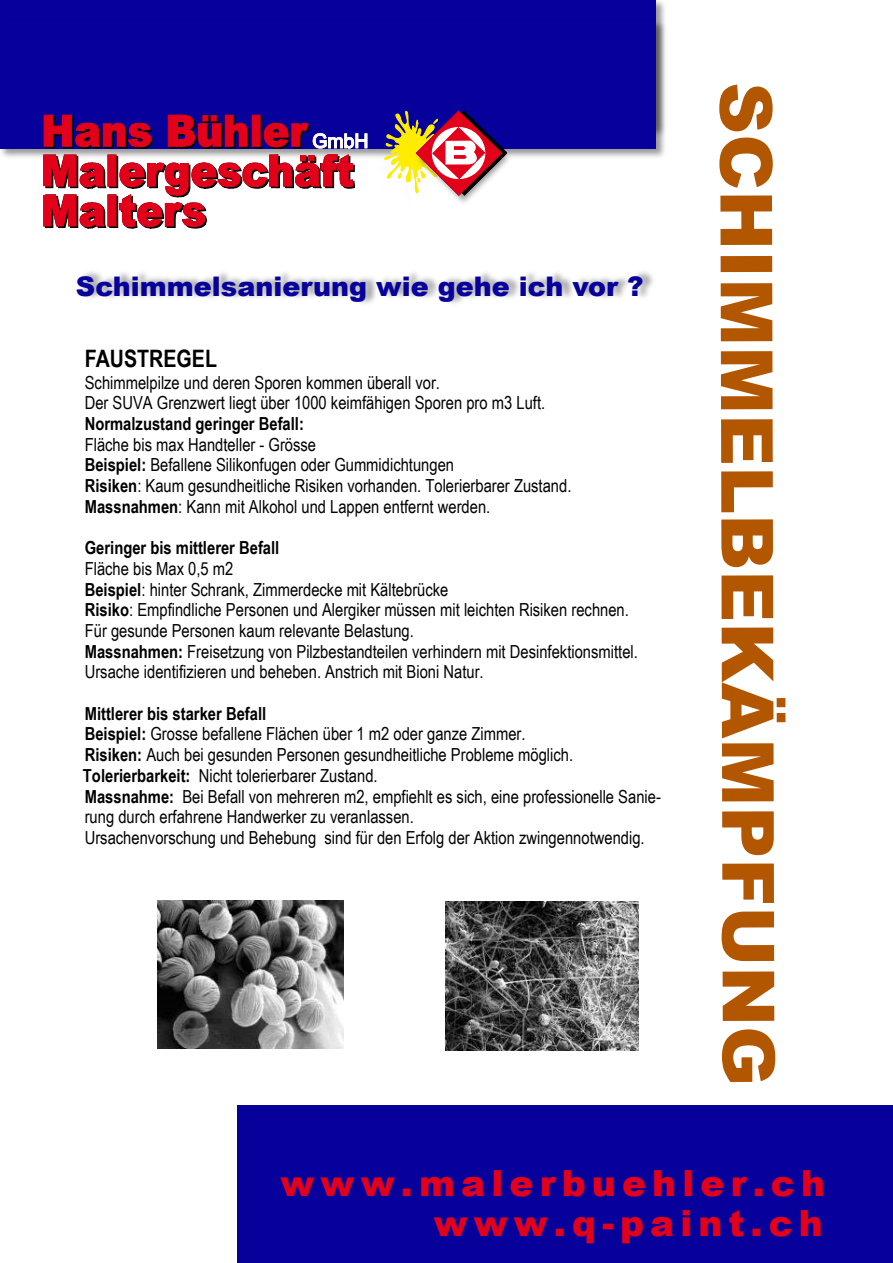
<style>
.page{position:relative;width:893px;height:1263px;background:#fff}
.page>*{position:absolute;margin:0;border:0;box-sizing:border-box;transform-origin:0 0}
.t1{font:900 72px "Arial";color:#b35600}
.t2{font:900 36px/49.2px "Arial";letter-spacing:.17em;color:#e2001a}
.t3{font:900 27px "Arial";color:#07009b}
.t4{font:700 24px "Arial Narrow";color:#000}
.t5{font:18px/20.7px "Arial Narrow";color:#000}
.t6{font:700 18px "Arial Narrow";color:#000}
.s1{font-weight:700}
</style>
<div class="page">
<div style="left:0;top:0;width:656px;height:128px;background:#07009b"></div>
<div style="left:238px;top:1106px;width:655px;height:157px;background:#07009b"></div>
<img style="left:1px;top:18px;width:665px;height:139px">
<div style="left:0;top:21px;width:656px;height:128px;background:#07009b"></div>
<img style="left:369px;top:149px;width:16px;height:11px">
<img style="left:453px;top:110px;width:61px;height:93px">
<svg style="left:385px;top:111px;width:122px;height:84px"></svg>
<svg style="left:43px;top:115px;width:324px;height:113px"></svg>
<img style="left:81px;top:271px;width:572px;height:33px">
<img style="left:157px;top:900px;width:187px;height:148px">
<img style="left:446px;top:901px;width:192px;height:149px">
<h3 class="t3" style="left:76px;top:277px;width:569px">Schimmelsanierung wie gehe ich vor ?</h3>
<h3 class="t4" style="left:85px;top:349px;width:134px">FAUSTREGEL</h3>
<p class="t5" style="left:85px;top:373px;width:462px">Schimmelpilze und deren Sporen kommen überall vor.<br>Der SUVA Grenzwert liegt über 1000 keimfähigen Sporen pro m3 Luft.</p>
<p class="t6" style="left:85px;top:417px;width:221px">Normalzustand geringer Befall:</p>
<p class="t5" style="left:85px;top:436px;width:488px">Fläche bis max Handteller - Grösse<br><span class="s1">Beispiel:</span> Befallene Silikonfugen oder Gummidichtungen<br><span class="s1">Risiken</span>: Kaum gesundheitliche Risiken vorhanden. Tolerierbarer Zustand.<br><span class="s1">Massnahmen</span>: Kann mit Alkohol und Lappen entfernt werden.</p>
<p class="t6" style="left:85px;top:541px;width:196px">Geringer bis mittlerer Befall</p>
<p class="t5" style="left:85px;top:560px;width:555px">Fläche bis Max 0,5 m2<br><span class="s1">Beispiel</span>: hinter Schrank, Zimmerdecke mit Kältebrücke<br><span class="s1">Risiko</span>: Empfindliche Personen und Alergiker müssen mit leichten Risiken rechnen.<br>Für gesunde Personen kaum relevante Belastung.<br><span class="s1">Massnahmen:</span> Freisetzung von Pilzbestandteilen verhindern mit Desinfektionsmittel.<br>Ursache identifizieren und beheben. Anstrich mit Bioni Natur.</p>
<p class="t5" style="left:83px;top:705px;width:579px"><span class="s1">Mittlerer bis starker Befall<br>Beispiel:</span> Grosse befallene Flächen über 1 m2 oder ganze Zimmer.<br><span class="s1">Risiken:</span> Auch bei gesunden Personen gesundheitliche Probleme möglich.<br><span class="s1">Tolerierbarkeit:</span> Nicht tolerierbarer Zustand.<br><span class="s1">Massnahme:</span> Bei Befall von mehreren m2, empfiehlt es sich, eine professionelle Sanie&shy;rung durch erfahrene Handwerker zu veranlassen.<br>Ursachenvorschung und Behebung sind für den Erfolg der Aktion zwingennotwendig.</p>
<h1 class="t1" style="left:773px;top:82px;width:1005px;rotate:90deg">SCHIMMELBEKÄMPFUNG</h1>
<h2 class="t2" style="left:434px;top:1153px;width:391px">www.q-paint.ch www.q-paint.ch</h2>
<h2 class="t2" style="left:280px;top:1162px;width:546px">www.malerbuehler.ch</h2>
</div>
